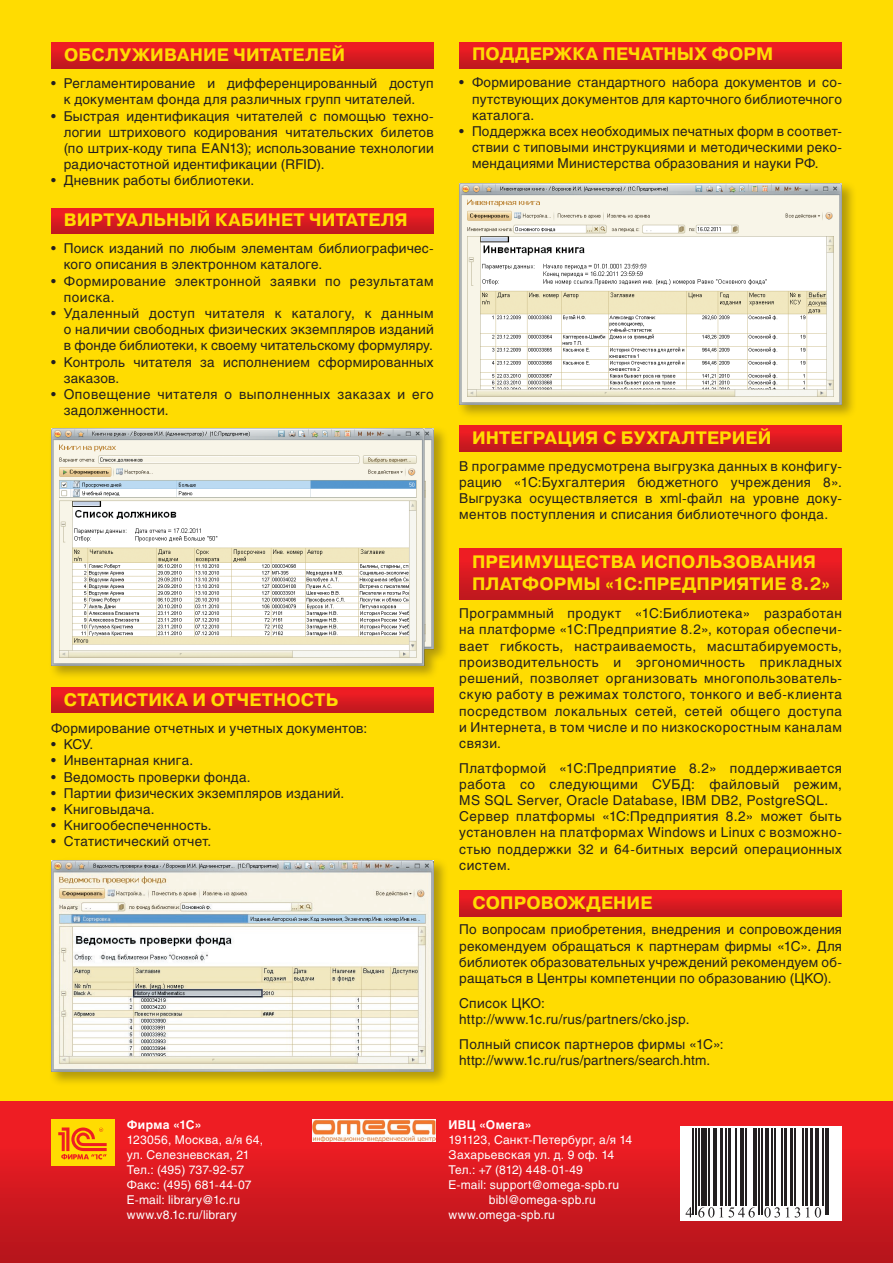
<style>
.page{position:relative;width:893px;height:1263px;background:#ffdc01}
.page>*{position:absolute;margin:0;border:0;box-sizing:border-box;transform-origin:0 0}
.t1{font:700 18px/21.6px "Pragmatica";letter-spacing:.005em;color:#ffdc01}
.t2{font:13.5px/16.2px "Helios";letter-spacing:.02em;color:#231f20;text-align:justify}
.t3{font:13.5px/16.2px "Helios";letter-spacing:.04em;color:#231f20}
.Rights_Contacts{font:12px/15px "Helios";letter-spacing:.015em;color:#fff}
.Rights_Contacts-2{font:700 12px "Helios";letter-spacing:.025em;color:#fff}
</style>
<div class="page">
<div style="left:0;top:1101px;width:893px;height:162px;background:linear-gradient(to bottom,#f92126,#b6141c)"></div>
<div style="left:459px;top:548px;width:383px;height:51px;background:linear-gradient(to bottom,#f71e24,#be181e)"></div>
<svg style="left:466px;top:891px;width:376px;height:25px"></svg>
<svg style="left:459px;top:43px;width:383px;height:25px"></svg>
<div style="left:51px;top:208px;width:383px;height:26px;background:linear-gradient(to bottom,#f81e24,#c0181e)"></div>
<svg style="left:466px;top:436px;width:376px;height:15px"></svg>
<svg style="left:51px;top:697px;width:383px;height:16px"></svg>
<div style="left:47px;top:424px;width:419px;height:273px;background:#231f20;opacity:.35"></div>
<img style="left:51px;top:428px;width:383px;height:237px">
<div style="left:47px;top:856px;width:419px;height:248px;background:#231f20;opacity:.35"></div>
<img style="left:51px;top:860px;width:382px;height:211px">
<div style="left:455px;top:179px;width:419px;height:257px;background:#231f20;opacity:.35"></div>
<img style="left:459px;top:184px;width:383px;height:220px">
<svg style="left:51px;top:43px;width:383px;height:25px"></svg>
<div style="left:51px;top:1119px;width:63px;height:47px;background:#ffdc01"></div>
<svg style="left:58px;top:1127px;width:49px;height:32px"></svg>
<svg style="left:680px;top:1126px;width:162px;height:94px;fill:#fff"></svg>
<hr style="left:692px;top:1128px;width:2px;height:86px;background:#231f20">
<hr style="left:695px;top:1128px;width:1px;height:86px;background:#231f20">
<hr style="left:698px;top:1128px;width:1px;height:77px;background:#231f20">
<div style="left:701px;top:1128px;width:5px;height:77px;background:#231f20"></div>
<hr style="left:708px;top:1128px;width:1px;height:77px;background:#231f20">
<hr style="left:713px;top:1128px;width:4px;height:77px;background:#231f20">
<hr style="left:720px;top:1128px;width:2px;height:77px;background:#231f20">
<hr style="left:726px;top:1128px;width:1px;height:77px;background:#231f20">
<hr style="left:729px;top:1128px;width:2px;height:77px;background:#231f20">
<hr style="left:736px;top:1128px;width:1px;height:77px;background:#231f20">
<hr style="left:740px;top:1128px;width:4px;height:77px;background:#231f20">
<hr style="left:746px;top:1128px;width:1px;height:77px;background:#231f20">
<hr style="left:753px;top:1128px;width:1px;height:77px;background:#231f20">
<hr style="left:756px;top:1128px;width:1px;height:77px;background:#231f20">
<hr style="left:759px;top:1128px;width:1px;height:86px;background:#231f20">
<hr style="left:762px;top:1128px;width:1px;height:86px;background:#231f20">
<svg style="left:764px;top:1128px;width:4px;height:77px"></svg>
<hr style="left:772px;top:1128px;width:1px;height:77px;background:#231f20">
<hr style="left:775px;top:1128px;width:1px;height:77px;background:#231f20">
<hr style="left:782px;top:1128px;width:1px;height:77px;background:#231f20">
<hr style="left:785px;top:1128px;width:2px;height:77px;background:#231f20">
<hr style="left:790px;top:1128px;width:3px;height:77px;background:#231f20">
<hr style="left:795px;top:1128px;width:1px;height:77px;background:#231f20">
<hr style="left:802px;top:1128px;width:1px;height:77px;background:#231f20">
<hr style="left:805px;top:1128px;width:2px;height:77px;background:#231f20">
<hr style="left:811px;top:1128px;width:2px;height:77px;background:#231f20">
<hr style="left:815px;top:1128px;width:4px;height:77px;background:#231f20">
<hr style="left:822px;top:1128px;width:1px;height:77px;background:#231f20">
<hr style="left:825px;top:1128px;width:1px;height:86px;background:#231f20">
<hr style="left:828px;top:1128px;width:1px;height:86px;background:#231f20">
<svg style="left:686px;top:1207px;width:6px;height:10px"></svg>
<svg style="left:698px;top:1207px;width:57px;height:10px"></svg>
<svg style="left:764px;top:1207px;width:16px;height:10px"></svg>
<svg style="left:786px;top:1207px;width:14px;height:10px"></svg>
<svg style="left:806px;top:1207px;width:15px;height:10px"></svg>
<img style="left:313px;top:1119px;width:123px;height:22px">
<p class="t1" style="left:64px;top:44px;width:43px">ОБСЛУЖИВАНИЕ</p>
<p class="t1" style="left:233px;top:44px;width:26px">ЧИТАТЕЛЕ</p>
<p class="t1" style="left:331px;top:44px;width:15px">Й</p>
<p class="t2" style="left:51px;top:75px;width:384px;text-align:center">• Регламентирование и дифференцированный доступ к документам фонда для различных групп читателей.</p>
<p class="t2" style="left:64px;top:107px;width:371px;text-indent:-13px">• Быстрая идентификация читателей с помощью техно&shy;логии штрихового кодирования читательских билетов (по штрих-коду типа EAN13); использование технологии радиочастотной идентификации (RFID).</p>
<p class="t2" style="left:51px;top:172px;width:205px">• Дневник работы библиотеки.</p>
<p class="t1" style="left:64px;top:209px;width:54px">ВИ РТУАЛЬНЫ</p>
<p class="t1" style="left:197px;top:209px;width:71px">Й КАБИНЕТ</p>
<p class="t1" style="left:309px;top:209px;width:26px">ЧИТАТЕЛ</p>
<p class="t1" style="left:395px;top:209px;width:14px">Я</p>
<p class="t2" style="left:64px;top:240px;width:371px;text-indent:-13px">• Поиск изданий по любым элементам библиографичес&shy;кого описания в электронном каталоге.</p>
<p class="t3" style="left:64px;top:273px;width:371px;text-indent:-13px">• Формирование электронной заявки по результатам поиска.</p>
<p class="t2" style="left:64px;top:305px;width:372px;text-indent:-13px">• Удаленный доступ читателя к каталогу, к данным о наличии свободных физических экземпляров изданий в фонде библиотеки, к своему читательскому формуляру.</p>
<p class="t2" style="left:64px;top:354px;width:371px;text-indent:-13px">• Контроль читателя за исполнением сформированных заказов.</p>
<p class="t2" style="left:64px;top:386px;width:371px;text-indent:-13px">• Оповещение читателя о выполненных заказах и его задолженности.</p>
<p class="t1" style="left:64px;top:689px;width:14px">СТАТИСТИКА</p>
<p class="t1" style="left:192px;top:689px;width:71px">ИОТЧЕТНОСТЬ</p>
<p class="t2" style="left:51px;top:720px;width:318px">Формирование отчетных и учетных документов:</p>
<p class="t2" style="left:51px;top:736px;width:44px">• КСУ.</p>
<p class="t2" style="left:51px;top:752px;width:144px">• Инвентарная книга.</p>
<p class="t2" style="left:51px;top:768px;width:201px">• Ведомость проверки фонда.</p>
<p class="t2" style="left:51px;top:785px;width:295px">• Партии физических экземпляров изданий.</p>
<p class="t2" style="left:51px;top:801px;width:105px">• Книговыдача.</p>
<p class="t2" style="left:51px;top:817px;width:162px">• Книгообеспеченность.</p>
<p class="t2" style="left:51px;top:833px;width:162px">• Статистический отчет.</p>
<p class="t1" style="left:472px;top:44px;width:98px">ПОДДЕРЖКА</p>
<p class="t1" style="left:603px;top:44px;width:53px">ПЕЧАТНЫ</p>
<p class="t1" style="left:695px;top:44px;width:77px">Х ФОРМ</p>
<p class="t2" style="left:472px;top:74px;width:372px;text-indent:-13px">• Формирование стандартного набора документов и со&shy;путствующих документов для карточного библиотечного каталога.</p>
<p class="t2" style="left:472px;top:123px;width:371px;text-indent:-13px">• Поддержка всех необходимых печатных форм в соответ&shy;ствии с типовыми инструкциями и методическими реко&shy;мендациями Министерства образования и науки РФ.</p>
<p class="t1" style="left:472px;top:427px;width:14px">ИНТЕ</p>
<p class="t1" style="left:523px;top:427px;width:37px">ГРАЦИ</p>
<p class="t1" style="left:586px;top:427px;width:97px">Я С БУХГАЛТЕ</p>
<p class="t1" style="left:719px;top:427px;width:54px">РИЕЙ</p>
<p class="t2" style="left:459px;top:458px;width:384px">В программе предусмотрена выгрузка данных в конфигу&shy;рацию «1С:Бухгалтерия бюджетного учреждения 8».<br>Выгрузка осуществляется в xml-файл на уровне доку&shy;ментов поступления и списания библиотечного фонда.</p>
<p class="t1" style="left:472px;top:551px;width:343px">преимущества использования платформы «1С:Предпр</p>
<p class="t1" style="left:723px;top:573px;width:109px">иятие 8.2»</p>
<p class="t2" style="left:459px;top:605px;width:384px">Программный продукт «1С:Библиотека» разработан на платформе «1С:Предприятие 8.2», которая обеспечи&shy;вает гибкость, настраиваемость, масштабируемость, производительность и эргономичность прикладных решений, позволяет организовать многопользователь&shy;скую работу в режимах толстого, тонкого и веб-клиента посредством локальных сетей, сетей общего доступа и Интернета, в том числе и по низкоскоростным каналам связи.</p>
<p class="t2" style="left:459px;top:760px;width:384px">Платформой «1С:Предприятие 8.2» поддерживается работа со следующими СУБД: файловый режим, MS SQL Server, Oracle Database, IBM DB2, PostgreSQL.</p>
<p class="t2" style="left:459px;top:808px;width:384px">Сервер платформы «1С:Предприятия 8.2» может быть установлен на платформах Windows и Linux с возможно&shy;стью поддержки 32 и 64-битных версий операционных систем.</p>
<p class="t1" style="left:472px;top:892px;width:181px">Сопровождение</p>
<p class="t2" style="left:459px;top:921px;width:384px">По вопросам приобретения, внедрения и сопровождения рекомендуем обращаться к партнерам фирмы «1С». Для библиотек образовательных учреждений рекомендуем об&shy;ращаться в Центры компетенции по образованию (ЦКО).</p>
<p class="t2" style="left:459px;top:995px;width:232px">Список ЦКО: http://www.1c.ru/rus/partners/cko.jsp.</p>
<p class="t2" style="left:459px;top:1035px;width:266px">Полный список партнеров фирмы «1С»: http://www.1c.ru/rus/partners/search.htm.</p>
<p class="Rights_Contacts-2" style="left:127px;top:1117px;width:76px">Фирма «1С»</p>
<p class="Rights_Contacts" style="left:127px;top:1132px;width:138px">123056, Москва, а/я 64, ул. Селезневская, 21<br>Тел.: (495) 737-92-57<br>Факс: (495) 681-44-07<br>E-mail: library@1c.ru www.v8.1c.ru/library</p>
<p class="Rights_Contacts-2" style="left:449px;top:1117px;width:84px">ИВЦ «Омега»</p>
<p class="Rights_Contacts" style="left:449px;top:1132px;width:185px">191123, Санкт-Петербург, а/я 14</p>
<p class="Rights_Contacts" style="left:449px;top:1147px;width:167px">Захарьевская ул. д. 9 оф. 14</p>
<p class="Rights_Contacts" style="left:449px;top:1162px;width:136px">Тел.: +7 (812) 448-01-49</p>
<p class="Rights_Contacts" style="left:449px;top:1177px;width:172px">E-mail: support@omega-spb.ru</p>
<p class="Rights_Contacts" style="left:489px;top:1192px;width:108px">bibl@omega-spb.ru</p>
<p class="Rights_Contacts" style="left:449px;top:1207px;width:108px">www.omega-spb.ru</p>
</div>
